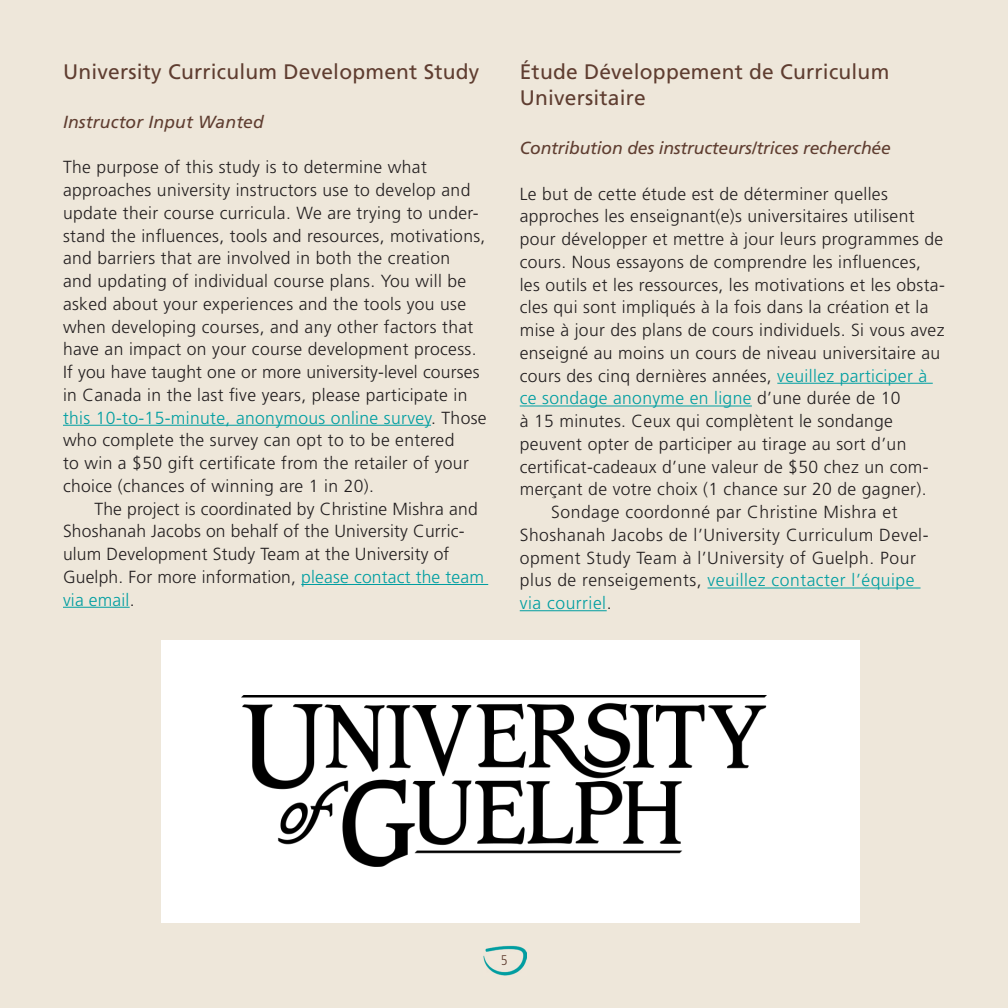
<style>
.page{position:relative;width:1008px;height:1008px;background:#eee7da}
.page>*{position:absolute;margin:0;border:0;box-sizing:border-box;transform-origin:0 0}
.Paragraph_Style_1{font:21px/26.2px "Frutiger LT Std";letter-spacing:.01em;color:#5f3d30}
.Paragraph_Style_1-2{font:300 17.5px/22.8px "Frutiger LT Std";letter-spacing:.02em;color:#231f20}
.Paragraph_Style_1-3{font:italic 17.5px "Frutiger LT Std";letter-spacing:-.01em;color:#5f3d30}
.Paragraph_Style_1-4{font:italic 17.5px "Frutiger LT Std";letter-spacing:.01em;color:#5f3d30}
.t1{font:300 condensed 14px "Frutiger LT Std";color:#5f3d30}
.s1{color:#009ea1}
</style>
<div class="page">
<img style="left:484px;top:946px;width:42px;height:30px">
<hr style="left:63px;top:425px;width:368px;height:1px;background:#009ea1">
<hr style="left:301px;top:584px;width:187px;height:1px;background:#009ea1">
<hr style="left:63px;top:607px;width:67px;height:1px;background:#009ea1">
<hr style="left:777px;top:383px;width:156px;height:1px;background:#009ea1">
<hr style="left:520px;top:406px;width:232px;height:1px;background:#009ea1">
<hr style="left:708px;top:588px;width:213px;height:1px;background:#009ea1">
<hr style="left:520px;top:610px;width:87px;height:1px;background:#009ea1">
<div style="left:161px;top:640px;width:698px;height:282px;background:#fff"></div>
<img style="left:242px;top:696px;width:524px;height:171px">
<p class="Paragraph_Style_1" style="left:63px;top:58px;width:418px">University Curriculum Development Study</p>
<p class="Paragraph_Style_1-4" style="left:63px;top:111px;width:202px">Instructor Input Wanted</p>
<p class="Paragraph_Style_1-2" style="left:63px;top:156px;width:425px">The purpose of this study is to determine what approaches university instructors use to develop and update their course curricula. We are trying to under&shy;stand the influences, tools and resources, motivations, and barriers that are involved in both the creation<br>and updating of individual course plans. You will be asked about your experiences and the tools you use when developing courses, and any other factors that have an impact on your course development process.<br>If you have taught one or more university-level courses in Canada in the last five years, please participate in <span class="s1">this 10-to-15-minute, anonymous online survey</span>. Those who complete the survey can opt to to be entered<br>to win a $50 gift certificate from the retailer of your choice (chances of winning are 1 in 20).</p>
<p class="Paragraph_Style_1-2" style="left:63px;top:497px;width:423px;text-indent:32px">The project is coordinated by Christine Mishra and Shoshanah Jacobs on behalf of the University Curric&shy;ulum Development Study Team at the University of Guelph. For more information, <span class="s1">please contact the team via email</span>.</p>
<p class="Paragraph_Style_1" style="left:520px;top:58px;width:371px">Étude Développement de Curriculum<br>Universitaire</p>
<p class="Paragraph_Style_1-3" style="left:520px;top:138px;width:373px">Contribution des instructeurs/trices recherchée</p>
<p class="Paragraph_Style_1-2" style="left:520px;top:182px;width:427px">Le but de cette étude est de déterminer quelles approches les enseignant(e)s universitaires utilisent pour développer et mettre à jour leurs programmes de cours. Nous essayons de comprendre les influences, les outils et les ressources, les motivations et les obsta&shy;cles qui sont impliqués à la fois dans la création et la mise à jour des plans de cours individuels. Si vous avez enseigné au moins un cours de niveau universitaire au cours des cinq dernières années, <span class="s1">veuillez participer à ce sondage anonyme en ligne</span> d’une durée de 10<br>à 15 minutes. Ceux qui complètent le sondange peuvent opter de participer au tirage au sort d’un certificat-cadeaux d’une valeur de $50 chez un com&shy;merçant de votre choix (1 chance sur 20 de gagner).</p>
<p class="Paragraph_Style_1-2" style="left:520px;top:501px;width:410px;text-indent:32px">Sondage coordonné par Christine Mishra et Shoshanah Jacobs de l’University Curriculum Devel&shy;opment Study Team à l’University of Guelph. Pour plus de renseigements, <span class="s1">veuillez contacter l’équipe via courriel</span>.</p>
<p class="t1" style="left:501px;top:952px;width:8px">5</p>
</div>
